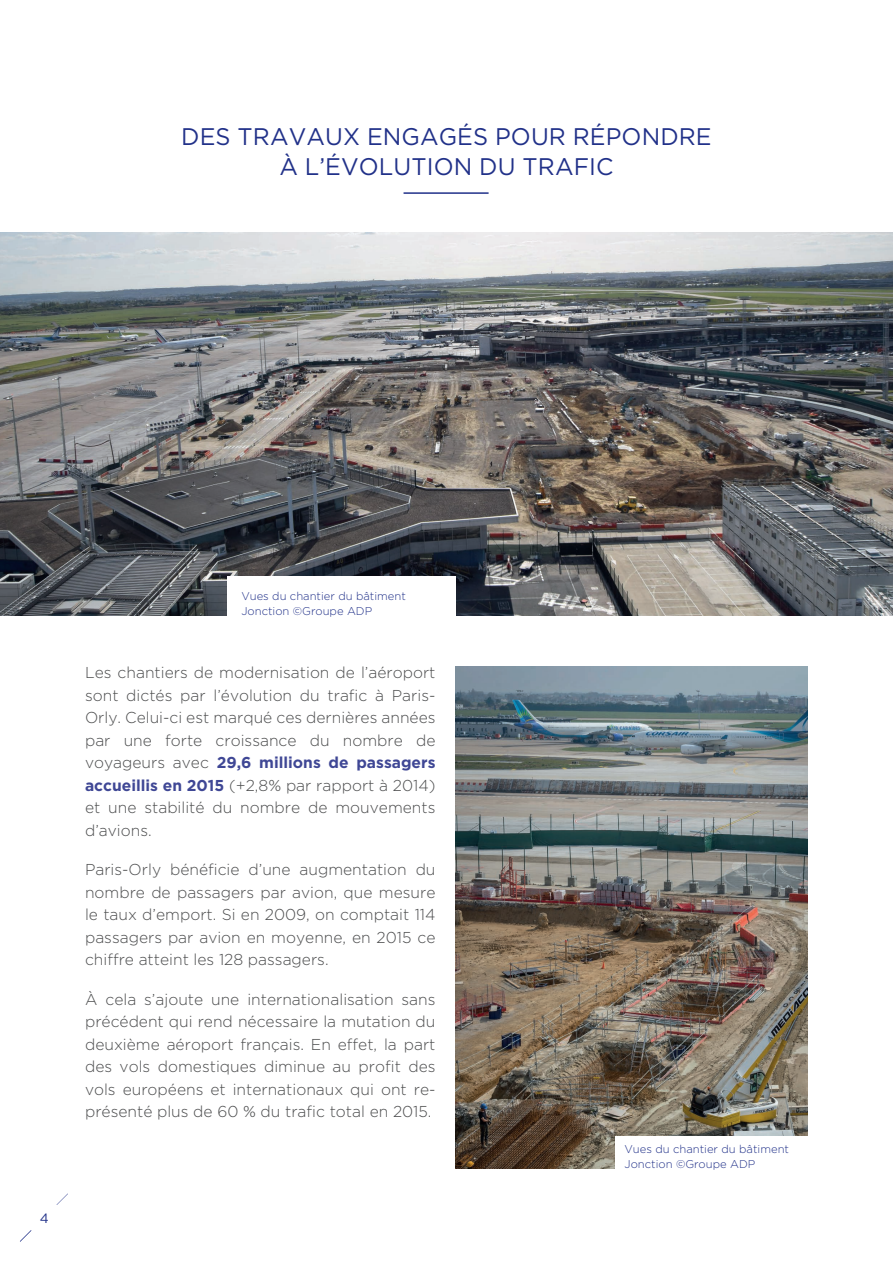
<style>
.page{position:relative;width:893px;height:1263px;background:#fff}
.page>*{position:absolute;margin:0;border:0;box-sizing:border-box;transform-origin:0 0}
.title2{font:24px/30px "Gotham";letter-spacing:.005em;color:#213189;text-align:center}
.t1{font:300 15.75px/22.5px "Gotham";color:#4b4c4d;text-align:justify}
.t2{font:13.5px "Gotham";color:#213189}
.date{font:300 11.25px/15px "Gotham";color:#213189}
.s1{font-weight:700;color:#3f4795}
</style>
<div class="page">
<svg style="left:20px;top:1230px;width:12px;height:12px"></svg>
<svg style="left:56px;top:1193px;width:12px;height:12px"></svg>
<img style="left:0;top:232px;width:893px;height:383px">
<div style="left:227px;top:576px;width:228px;height:61px;background:#fff"></div>
<img style="left:455px;top:666px;width:353px;height:502px">
<div style="left:615px;top:1136px;width:213px;height:49px;background:#fff"></div>
<hr style="left:404px;top:192px;width:85px;height:2px;background:#213189">
<p class="title2" style="left:181px;top:121px;width:532px">DES TRAVAUX ENGAGÉS POUR RÉPONDRE<br>À L’ÉVOLUTION DU TRAFIC</p>
<p class="t2" style="left:40px;top:1210px;width:10px">4</p>
<p class="date" style="left:241px;top:588px;width:166px">Vues du chantier du bâtiment<br>Jonction ©Groupe ADP</p>
<p class="t1" style="left:85px;top:661px;width:352px">Les chantiers de modernisation de l’aéroport sont dictés par l’évolution du trafic à Paris-Orly. Celui-ci est marqué ces dernières années par une forte croissance du nombre de voyageurs avec <span class="s1">29,6 millions de passagers accueillis en 2015</span> (+2,8% par rapport à 2014) et une stabilité du nombre de mouvements d’avions.</p>
<p class="t1" style="left:85px;top:858px;width:352px">Paris-Orly bénéficie d’une augmentation du nombre de passagers par avion, que mesure le taux d’emport. Si en 2009, on comptait 114 passagers par avion en moyenne, en 2015 ce chiffre atteint les 128 passagers.</p>
<p class="t1" style="left:85px;top:987px;width:352px">À cela s’ajoute une internationalisation sans précédent qui rend nécessaire la mutation du deuxième aéroport français. En effet, la part des vols domestiques diminue au profit des vols européens et internationaux qui ont re&shy;présenté plus de 60 % du trafic total en 2015.</p>
<p class="date" style="left:624px;top:1141px;width:166px">Vues du chantier du bâtiment<br>Jonction ©Groupe ADP</p>
</div>
